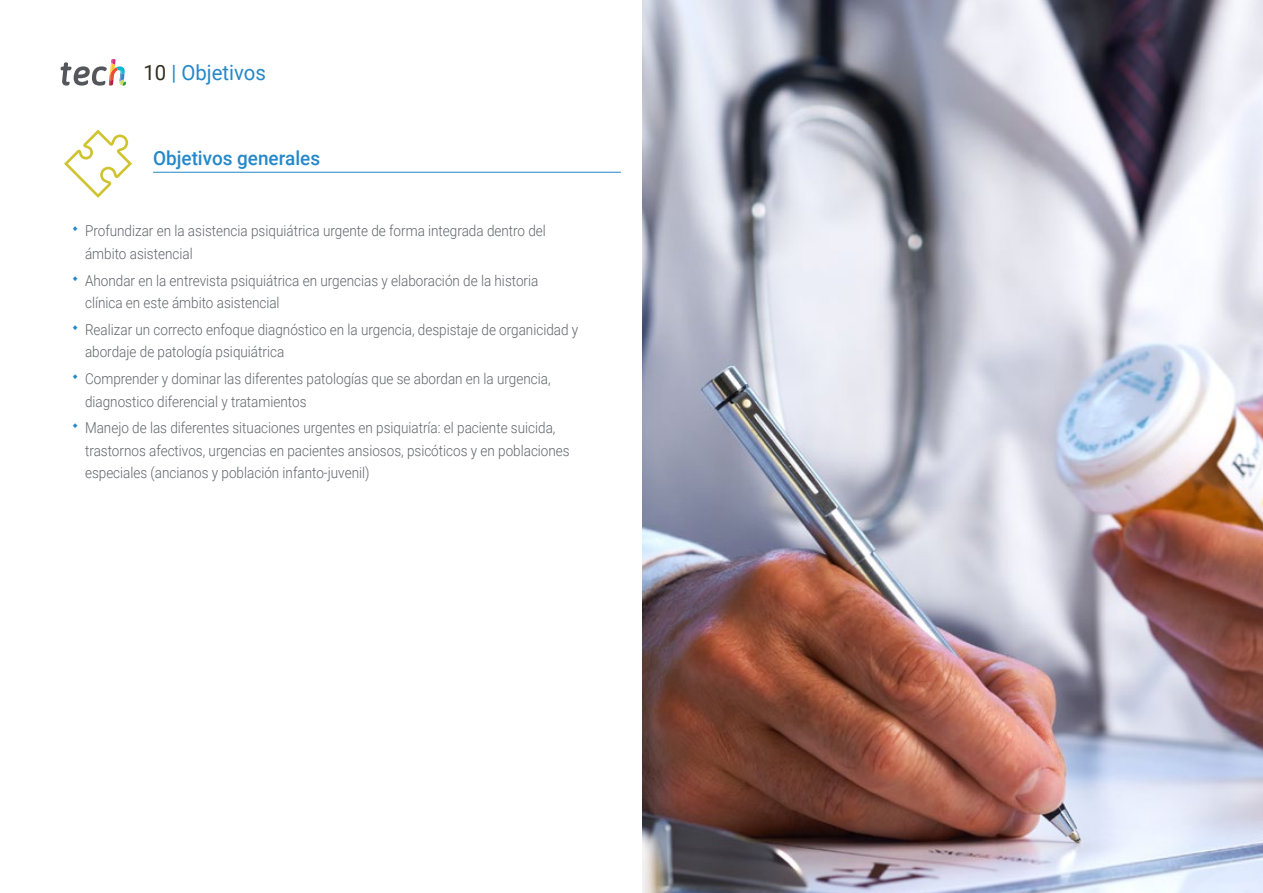
<style>
.page{position:relative;width:1263px;height:893px;background:#fff}
.page>*{position:absolute;margin:0;border:0;box-sizing:border-box;transform-origin:0 0}
.t1{font:21px "Roboto";color:#2488c9}
.t2{font:500 19.5px "Roboto";color:#2488c9}
.t3{font:300 15px/22.5px "Roboto";color:#61646a;scale:.9 1}
.s1{color:#312e20}
</style>
<div class="page">
<hr style="left:153px;top:172px;width:468px;height:1px;background:#2488c9">
<svg style="left:64px;top:130px;width:68px;height:68px"></svg>
<svg style="left:61px;top:59px;width:65px;height:27px"></svg>
<img style="left:642px;top:0;width:621px;height:893px">
<h1 class="t1" style="left:144px;top:57px;width:124px"><span class="s1">10</span> | Objetivos</h1>
<h2 class="t2" style="left:153px;top:144px;width:169px">Objetivos generales</h2>
<p class="t3" style="left:85px;top:219px;width:514px">Profundizar en la asistencia psiquiátrica urgente de forma integrada dentro del ámbito asistencial</p>
<p class="t3" style="left:85px;top:269px;width:505px">Ahondar en la entrevista psiquiátrica en urgencias y elaboración de la historia clínica en este ámbito asistencial</p>
<p class="t3" style="left:85px;top:318px;width:550px">Realizar un correcto enfoque diagnóstico en la urgencia, despistaje de organicidad y abordaje de patología psiquiátrica</p>
<p class="t3" style="left:85px;top:367px;width:519px">Comprender y dominar las diferentes patologías que se abordan en la urgencia, diagnostico diferencial y tratamientos</p>
<p class="t3" style="left:85px;top:416px;width:540px">Manejo de las diferentes situaciones urgentes en psiquiatría: el paciente suicida, trastornos afectivos, urgencias en pacientes ansiosos, psicóticos y en poblaciones especiales (ancianos y población infanto-juvenil)</p>
</div>
